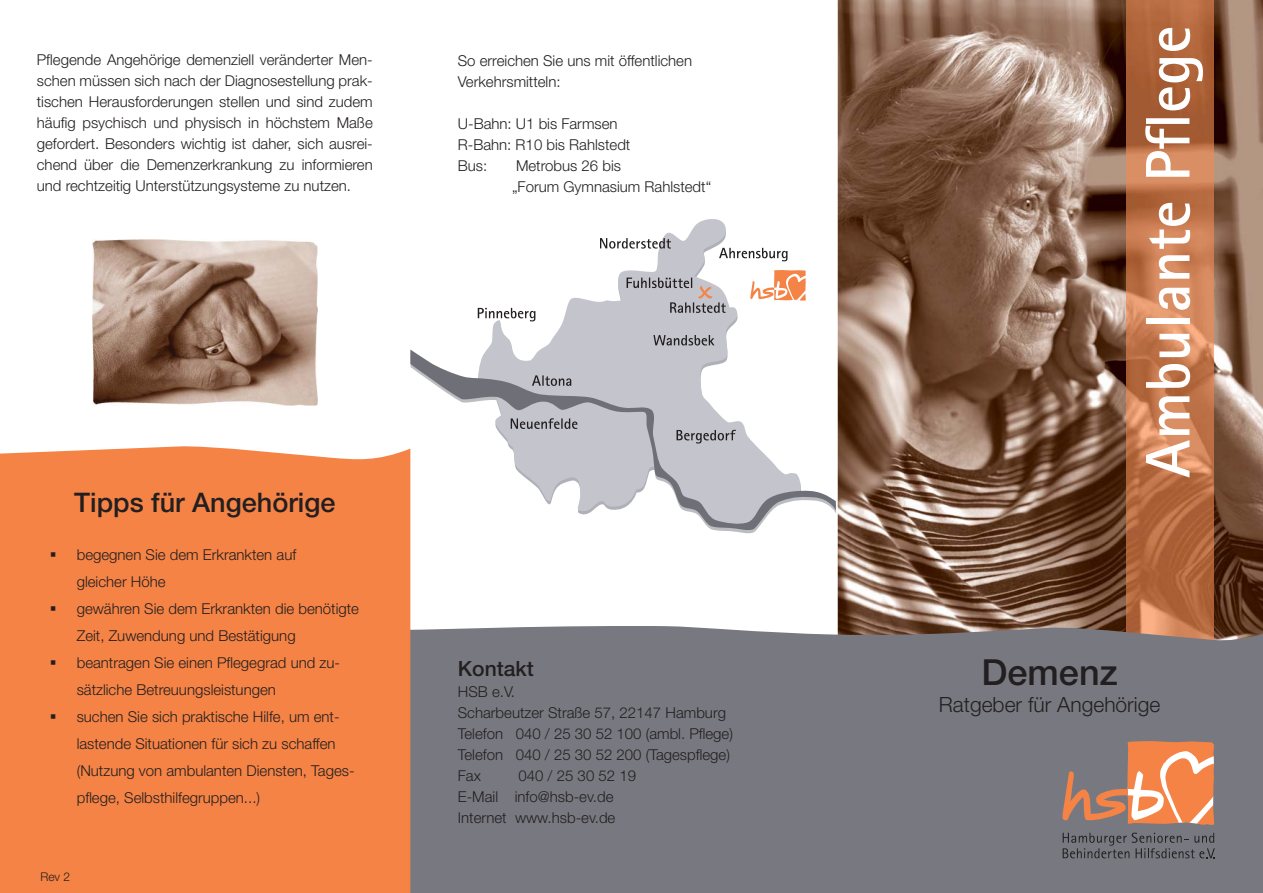
<style>
.page{position:relative;width:1263px;height:893px;background:#fff}
.page>*{position:absolute;margin:0;border:0;box-sizing:border-box;transform-origin:0 0}
.t1{font:700 63px "Rotis Sans Serif";color:#fff}
.t2{font:500 36px "Helvetica Neue CE";color:#231f20}
.t3{font:500 27px "Helvetica Neue CE";color:#231f20}
.t4{font:300 21px "Helvetica Neue";color:#231f20}
.t5{font:500 21px "Helvetica Neue CE";color:#231f20}
.t6{font:300 15px/21px "Helvetica Neue";color:#231f20}
.t7{font:300 15px/21px "Helvetica Neue CE";color:#231f20}
.t8{font:300 12px "Helvetica Neue";color:#231f20}
</style>
<div class="page">
<img style="left:838px;top:0;width:425px;height:626px">
<img style="left:1126px;top:0;width:88px;height:626px">
<div style="left:410px;top:626px;width:853px;height:267px;background:#787980"></div>
<div style="left:0;top:446px;width:410px;height:447px;background:#f58345"></div>
<img style="left:92px;top:240px;width:225px;height:166px">
<svg style="left:477px;top:219px;width:311px;height:130px"></svg>
<svg style="left:410px;top:349px;width:426px;height:183px"></svg>
<svg style="left:676px;top:430px;width:60px;height:13px"></svg>
<svg style="left:511px;top:418px;width:66px;height:11px"></svg>
<svg style="left:532px;top:375px;width:39px;height:11px"></svg>
<svg style="left:653px;top:335px;width:61px;height:10px"></svg>
<svg style="left:719px;top:248px;width:68px;height:13px"></svg>
<svg style="left:600px;top:238px;width:71px;height:11px"></svg>
<svg style="left:478px;top:308px;width:57px;height:13px"></svg>
<svg style="left:750px;top:270px;width:56px;height:31px"></svg>
<svg style="left:626px;top:278px;width:100px;height:35px;background:#b3b1b7"></svg>
<svg style="left:1062px;top:741px;width:152px;height:84px;background:#c98e70"></svg>
<svg style="left:1063px;top:833px;width:152px;height:25px;background:#67686d"></svg>
<p class="t6" style="left:37px;top:51px;width:337px;text-align:justify">Pflegende Angehörige demenziell veränderter Men&shy;schen müssen sich nach der Diagnosestellung prak&shy;tischen Herausforderungen stellen und sind zudem häufig psychisch und physisch in höchstem Maße gefordert. Besonders wichtig ist daher, sich ausrei&shy;chend über die Demenzerkrankung zu informieren und rechtzeitig Unterstützungsysteme zu nutzen.</p>
<p class="t6" style="left:458px;top:51px;width:236px">So erreichen Sie uns mit öffentlichen<br>Verkehrsmitteln:</p>
<p class="t6" style="left:458px;top:114px;width:174px">U-Bahn: U1 bis Farmsen<br>R-Bahn: R10 bis Rahlstedt</p>
<p class="t7" style="left:458px;top:157px;width:31px">Bus:</p>
<p class="t7" style="left:512px;top:157px;width:201px">Metrobus 26 bis<br>„Forum Gymnasium Rahlstedt“</p>
<h3 class="t3" style="left:74px;top:492px;width:263px">Tipps für Angehörige</h3>
<p class="t6" style="left:77px;top:542px;width:221px;line-height:27px;text-indent:-27px">▪ begegnen Sie dem Erkrankten auf gleicher Höhe</p>
<p class="t6" style="left:77px;top:596px;width:284px;line-height:27px;text-indent:-27px">▪ gewähren Sie dem Erkrankten die benötigte<br>Zeit, Zuwendung und Bestätigung</p>
<p class="t6" style="left:77px;top:650px;width:265px;line-height:27px;text-indent:-27px">▪ beantragen Sie einen Pflegegrad und zu&shy;sätzliche Betreuungsleistungen</p>
<p class="t6" style="left:77px;top:704px;width:279px;line-height:27px;text-indent:-27px">▪ suchen Sie sich praktische Hilfe, um ent&shy;lastende Situationen für sich zu schaffen (Nutzung von ambulanten Diensten, Tages&shy;pflege, Selbsthilfegruppen...)</p>
<p class="t8" style="left:40px;top:873px;width:31px">Rev 2</p>
<h3 class="t5" style="left:458px;top:661px;width:77px">Kontakt</h3>
<p class="t6" style="left:458px;top:682px;width:277px">HSB e.V.<br>Scharbeutzer Straße 57, 22147 Hamburg<br>Telefon 040 / 25 30 52 100 (ambl. Pflege)<br>Telefon 040 / 25 30 52 200 (Tagespflege)<br>Fax</p>
<p class="t6" style="left:458px;top:766px;width:180px;text-indent:61px">040 / 25 30 52 19<br>E-Mail info@hsb-ev.de<br>Internet www.hsb-ev.de</p>
<h1 class="t1" style="left:1146px;top:478px;width:454px;rotate:-90deg">Ambulante Pflege</h1>
<h2 class="t2" style="left:982px;top:659px;width:138px">Demenz</h2>
<h3 class="t4" style="left:939px;top:697px;width:223px">Ratgeber für Angehörige</h3>
</div>
